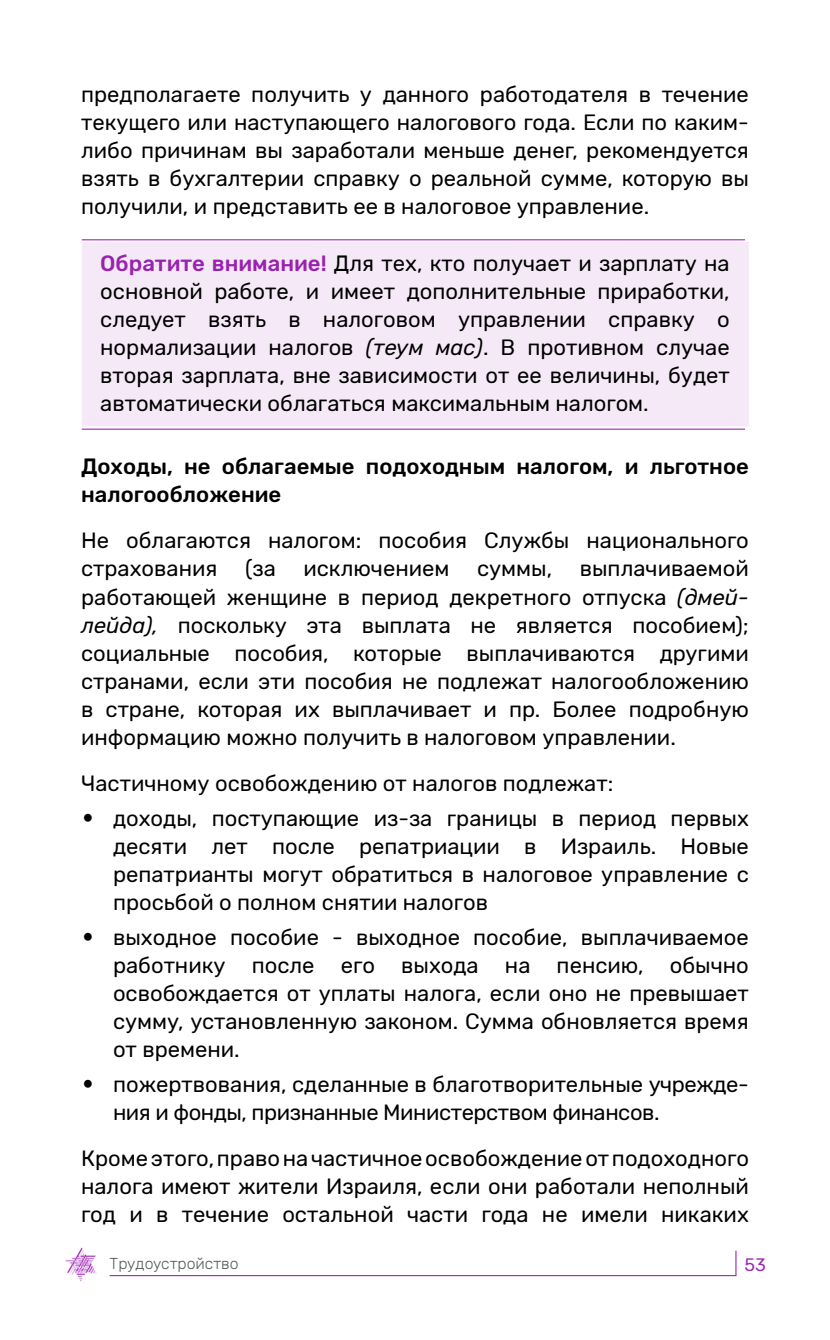
<style>
.page{position:relative;width:830px;height:1340px;background:#fff}
.page>*{position:absolute;margin:0;border:0;box-sizing:border-box;transform-origin:0 0}
.t1{font:22.05px/28.1px "Rubik";color:#000;text-align:justify}
.t2{font:22.05px/28.1px "Rubik";letter-spacing:-.02em;color:#000}
.t3{font:500 22.05px/28.1px "Rubik";color:#000}
.t4{font:18px "Rubik";color:#9f26b5}
.t5{font:300 15.75px "Rubik";color:#58595b}
.s1{font-weight:500;color:#9f26b5}
.s2{font-style:italic}
.s3{font-size:36px}
</style>
<div class="page">
<svg style="left:109px;top:1250px;width:627px;height:26px"></svg>
<svg style="left:65px;top:1247px;width:32px;height:34px"></svg>
<div style="left:82px;top:242px;width:666px;height:184px;background:#f5e9f7"></div>
<hr style="left:82px;top:239px;width:662px;height:1px;background:#9f26b5">
<hr style="left:82px;top:428px;width:662px;height:2px;background:#9f26b5">
<p class="t1" style="left:81px;top:80px;width:669px">предполагаете получить у данного работодателя в течение текущего или наступающего налогового года. Если по каким&shy;либо причинам вы заработали меньше денег, рекомендуется взять в бухгалтерии справку о реальной сумме, которую вы получили, и представить ее в налоговое управление.</p>
<p class="t1" style="left:100px;top:249px;width:630px"><span class="s1">Обратите внимание!</span> Для тех, кто получает и зарплату на основной работе, и имеет дополнительные приработки, следует взять в налоговом управлении справку о нормализации налогов <span class="s2">(теум мас)</span>. В противном случае вторая зарплата, вне зависимости от ее величины, будет автоматически облагаться максимальным налогом.</p>
<p class="t3" style="left:81px;top:453px;width:669px">Доходы, не облагаемые подоходным налогом, и льготное налогообложение</p>
<p class="t1" style="left:81px;top:527px;width:669px">Не облагаются налогом: пособия Службы национального страхования (за исключением суммы, выплачиваемой работающей женщине в период декретного отпуска <span class="s2">(дмей&shy;лейда),</span> поскольку эта выплата не является пособием); социальные пособия, которые выплачиваются другими странами, если эти пособия не подлежат налогообложению в стране, которая их выплачивает и пр. Более подробную информацию можно получить в налоговом управлении.</p>
<p class="t1" style="left:81px;top:770px;width:533px">Частичному освобождению от налогов подлежат:</p>
<p class="t1" style="left:113px;top:804px;width:637px;text-indent:-32px"><span class="s3">•</span> доходы, поступающие из-за границы в период первых десяти лет после репатриации в Израиль. Новые репатрианты могут обратиться в налоговое управление с просьбой о полном снятии налогов</p>
<p class="t1" style="left:113px;top:923px;width:637px;text-indent:-32px"><span class="s3">•</span> выходное пособие - выходное пособие, выплачиваемое работнику после его выхода на пенсию, обычно освобождается от уплаты налога, если оно не превышает сумму, установленную законом. Сумма обновляется время от времени.</p>
<p class="t2" style="left:113px;top:1070px;width:637px;text-indent:-32px"><span class="s3">•</span> пожертвования, сделанные в благотворительные учрежде&shy;ния и фонды, признанные Министерством финансов.</p>
<p class="t1" style="left:81px;top:1144px;width:669px">Кроме этого, право на частичное освобождение от подоходного налога имеют жители Израиля, если они работали неполный год и в течение остальной части года не имели никаких</p>
<p class="t5" style="left:110px;top:1254px;width:130px">Трудоустройство</p>
<p class="t4" style="left:744px;top:1254px;width:23px">53</p>
</div>
